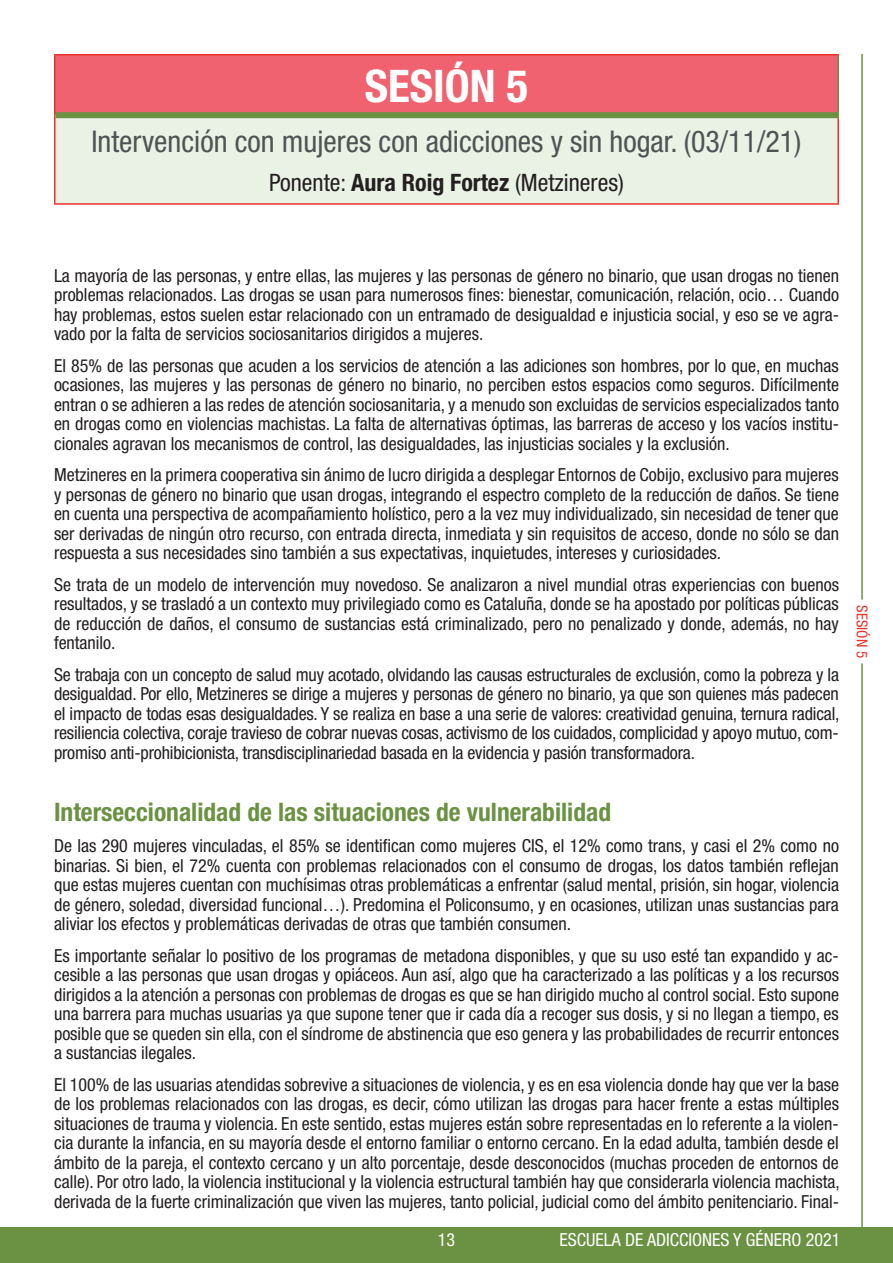
<style>
.page{position:relative;width:893px;height:1263px;background:#fff}
.page>*{position:absolute;margin:0;border:0;box-sizing:border-box;transform-origin:0 0}
.t1{font:700 condensed 45px "Helvetica Neue";color:#fff}
.t2{font:condensed 30px "Helvetica Neue";color:#505354}
.t3{font:700 condensed 25.5px "Helvetica Neue";color:#6b9243}
.t4{font:condensed 24px "Helvetica Neue";color:#231f20}
.t5{font:condensed 18px/19.5px "Helvetica Neue";color:#231f20;text-align:justify}
.t6{font:condensed 18px "Helvetica Neue";color:#fff}
.t7{font:condensed 15px "Helvetica Neue";color:#ea3229}
.s1{font-weight:700}
</style>
<div class="page">
<div style="left:0;top:1228px;width:893px;height:35px;background:#6b9243"></div>
<div style="left:55px;top:55px;width:783px;height:60px;background:#f06270"></div>
<div style="left:55px;top:115px;width:783px;height:89px;background:#eaf1e5"></div>
<hr style="left:54px;top:115px;width:2px;height:88px;background:#ea3229">
<hr style="left:837px;top:118px;width:2px;height:85px;background:#ea3229">
<hr style="left:54px;top:203px;width:785px;height:2px;background:#ea3229">
<hr style="left:54px;top:54px;width:785px;height:2px;background:#ea3229">
<hr style="left:54px;top:56px;width:2px;height:59px;background:#ea3229">
<hr style="left:837px;top:56px;width:2px;height:56px;background:#6b9243">
<div style="left:56px;top:112px;width:783px;height:6px;background:#6b9243"></div>
<hr style="left:861px;top:54px;width:2px;height:546px;background:#6b9243">
<hr style="left:861px;top:663px;width:2px;height:567px;background:#6b9243">
<h1 class="t1" style="left:365px;top:59px;width:165px">SESIÓN 5</h1>
<h2 class="t2" style="left:92px;top:124px;width:711px">Intervención con mujeres con adicciones y sin hogar. (03/11/21)</h2>
<h3 class="t4" style="left:269px;top:169px;width:356px">Ponente: <span class="s1">Aura Roig Fortez</span> (Metzineres)</h3>
<p class="t5" style="left:54px;top:266px;width:787px">La mayoría de las personas, y entre ellas, las mujeres y las personas de género no binario, que usan drogas no tienen problemas relacionados. Las drogas se usan para numerosos fines: bienestar, comunicación, relación, ocio… Cuando hay problemas, estos suelen estar relacionado con un entramado de desigualdad e injusticia social, y eso se ve agra&shy;vado por la falta de servicios sociosanitarios dirigidos a mujeres.</p>
<p class="t5" style="left:54px;top:356px;width:786px">El 85% de las personas que acuden a los servicios de atención a las adiciones son hombres, por lo que, en muchas ocasiones, las mujeres y las personas de género no binario, no perciben estos espacios como seguros. Difícilmente entran o se adhieren a las redes de atención sociosanitaria, y a menudo son excluidas de servicios especializados tanto en drogas como en violencias machistas. La falta de alternativas óptimas, las barreras de acceso y los vacíos institu&shy;cionales agravan los mecanismos de control, las desigualdades, las injusticias sociales y la exclusión.</p>
<p class="t5" style="left:54px;top:465px;width:786px">Metzineres en la primera cooperativa sin ánimo de lucro dirigida a desplegar Entornos de Cobijo, exclusivo para mujeres y personas de género no binario que usan drogas, integrando el espectro completo de la reducción de daños. Se tiene en cuenta una perspectiva de acompañamiento holístico, pero a la vez muy individualizado, sin necesidad de tener que ser derivadas de ningún otro recurso, con entrada directa, inmediata y sin requisitos de acceso, donde no sólo se dan respuesta a sus necesidades sino también a sus expectativas, inquietudes, intereses y curiosidades.</p>
<p class="t5" style="left:54px;top:575px;width:786px">Se trata de un modelo de intervención muy novedoso. Se analizaron a nivel mundial otras experiencias con buenos resultados, y se trasladó a un contexto muy privilegiado como es Cataluña, donde se ha apostado por políticas públicas de reducción de daños, el consumo de sustancias está criminalizado, pero no penalizado y donde, además, no hay fentanilo.</p>
<p class="t5" style="left:54px;top:665px;width:787px">Se trabaja con un concepto de salud muy acotado, olvidando las causas estructurales de exclusión, como la pobreza y la desigualdad. Por ello, Metzineres se dirige a mujeres y personas de género no binario, ya que son quienes más padecen el impacto de todas esas desigualdades. Y se realiza en base a una serie de valores: creatividad genuina, ternura radical, resiliencia colectiva, coraje travieso de cobrar nuevas cosas, activismo de los cuidados, complicidad y apoyo mutuo, com&shy;promiso anti-prohibicionista, transdisciplinariedad basada en la evidencia y pasión transformadora.</p>
<h3 class="t3" style="left:54px;top:796px;width:559px">Interseccionalidad de las situaciones de vulnerabilidad</h3>
<p class="t5" style="left:54px;top:836px;width:787px">De las 290 mujeres vinculadas, el 85% se identifican como mujeres CIS, el 12% como trans, y casi el 2% como no binarias. Si bien, el 72% cuenta con problemas relacionados con el consumo de drogas, los datos también reflejan que estas mujeres cuentan con muchísimas otras problemáticas a enfrentar (salud mental, prisión, sin hogar, violencia de género, soledad, diversidad funcional…). Predomina el Policonsumo, y en ocasiones, utilizan unas sustancias para aliviar los efectos y problemáticas derivadas de otras que también consumen.</p>
<p class="t5" style="left:54px;top:945px;width:786px">Es importante señalar lo positivo de los programas de metadona disponibles, y que su uso esté tan expandido y ac&shy;cesible a las personas que usan drogas y opiáceos. Aun así, algo que ha caracterizado a las políticas y a los recursos dirigidos a la atención a personas con problemas de drogas es que se han dirigido mucho al control social. Esto supone una barrera para muchas usuarias ya que supone tener que ir cada día a recoger sus dosis, y si no llegan a tiempo, es posible que se queden sin ella, con el síndrome de abstinencia que eso genera y las probabilidades de recurrir entonces a sustancias ilegales.</p>
<p class="t5" style="left:54px;top:1074px;width:787px">El 100% de las usuarias atendidas sobrevive a situaciones de violencia, y es en esa violencia donde hay que ver la base de los problemas relacionados con las drogas, es decir, cómo utilizan las drogas para hacer frente a estas múltiples situaciones de trauma y violencia. En este sentido, estas mujeres están sobre representadas en lo referente a la violen&shy;cia durante la infancia, en su mayoría desde el entorno familiar o entorno cercano. En la edad adulta, también desde el ámbito de la pareja, el contexto cercano y un alto porcentaje, desde desconocidos (muchas proceden de entornos de calle). Por otro lado, la violencia institucional y la violencia estructural también hay que considerarla violencia machista, derivada de la fuerte criminalización que viven las mujeres, tanto policial, judicial como del ámbito penitenciario. Final-</p>
<p class="t6" style="left:438px;top:1230px;width:19px">13</p>
<p class="t6" style="left:560px;top:1230px;width:282px">ESCUELA DE ADICCIONES Y GÉNERO 2021</p>
<p class="t7" style="left:871px;top:605px;width:54px;rotate:90deg">SESIÓN 5</p>
</div>
